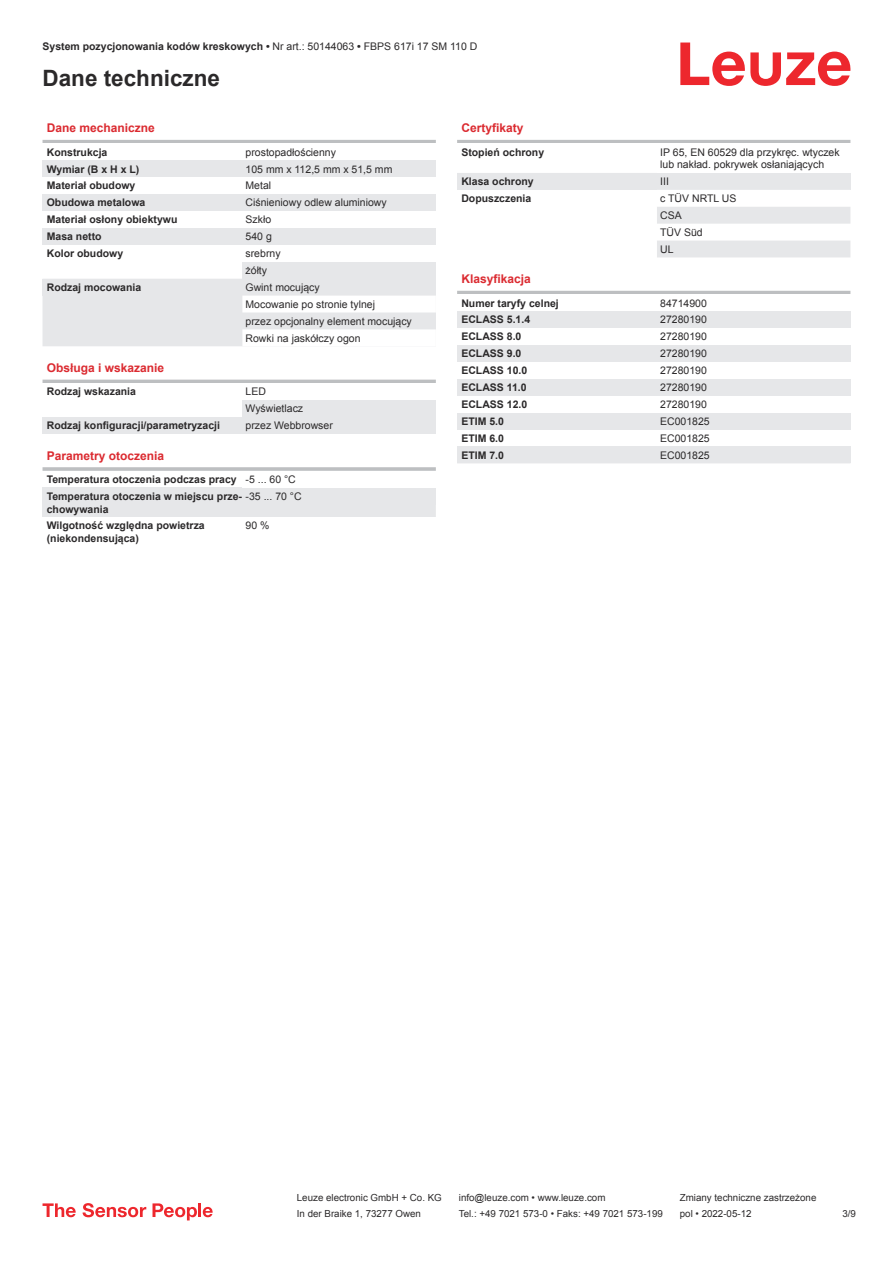
<style>
.page{position:relative;width:893px;height:1263px;background:#fff}
.page>*{position:absolute;margin:0;border:0;box-sizing:border-box;transform-origin:0 0}
.t1{font:700 22.5px "Arial";color:#2b292a}
.t2{font:700 12px "Arial";color:#db2a30}
.t3{font:700 10.5px/17px "Arial";color:#2b292a}
.t4{font:10.5px/17px "Arial";color:#2b292a}
.t5{font:9.75px "Arial";color:#2b292a}
.s1{font-weight:400}
</style>
<div class="page">
<svg style="left:680px;top:43px;width:170px;height:43px"></svg>
<svg style="left:43px;top:296px;width:393px;height:221px"></svg>
<hr style="left:43px;top:140px;width:393px;height:3px;background:#bdbfc1">
<div style="left:43px;top:160px;width:199px;height:17px;background:#e6e7e9"></div>
<div style="left:242px;top:160px;width:194px;height:17px;background:#e6e7e9"></div>
<div style="left:43px;top:194px;width:199px;height:17px;background:#e6e7e9"></div>
<div style="left:242px;top:194px;width:194px;height:17px;background:#e6e7e9"></div>
<div style="left:43px;top:228px;width:199px;height:17px;background:#e6e7e9"></div>
<div style="left:242px;top:228px;width:194px;height:17px;background:#e6e7e9"></div>
<div style="left:242px;top:262px;width:194px;height:17px;background:#e6e7e9"></div>
<div style="left:43px;top:279px;width:199px;height:17px;background:#e6e7e9"></div>
<svg style="left:242px;top:279px;width:194px;height:67px"></svg>
<div style="left:43px;top:363px;width:393px;height:18px;background:#fff"></div>
<hr style="left:43px;top:380px;width:393px;height:3px;background:#bdbfc1">
<div style="left:43px;top:383px;width:199px;height:17px;background:#fff"></div>
<div style="left:242px;top:383px;width:194px;height:17px;background:#fff"></div>
<div style="left:242px;top:400px;width:194px;height:17px;background:#e6e7e9"></div>
<div style="left:43px;top:417px;width:199px;height:17px;background:#e6e7e9"></div>
<div style="left:242px;top:417px;width:194px;height:17px;background:#e6e7e9"></div>
<div style="left:43px;top:451px;width:393px;height:18px;background:#fff"></div>
<hr style="left:43px;top:467px;width:393px;height:4px;background:#c7c9cb">
<div style="left:43px;top:471px;width:199px;height:17px;background:#fff"></div>
<div style="left:242px;top:471px;width:194px;height:17px;background:#fff"></div>
<div style="left:43px;top:488px;width:199px;height:29px;background:#e6e7e9"></div>
<div style="left:242px;top:488px;width:194px;height:17px;background:#e6e7e9"></div>
<hr style="left:457px;top:140px;width:393px;height:3px;background:#bdbfc1">
<div style="left:457px;top:173px;width:200px;height:17px;background:#e6e7e9"></div>
<div style="left:657px;top:173px;width:193px;height:17px;background:#e6e7e9"></div>
<svg style="left:657px;top:207px;width:193px;height:50px"></svg>
<hr style="left:457px;top:291px;width:393px;height:3px;background:#bdbfc1">
<div style="left:457px;top:311px;width:200px;height:17px;background:#e6e7e9"></div>
<div style="left:657px;top:311px;width:193px;height:17px;background:#e6e7e9"></div>
<div style="left:457px;top:345px;width:200px;height:17px;background:#e6e7e9"></div>
<div style="left:657px;top:345px;width:193px;height:17px;background:#e6e7e9"></div>
<div style="left:457px;top:379px;width:200px;height:17px;background:#e6e7e9"></div>
<div style="left:657px;top:379px;width:193px;height:17px;background:#e6e7e9"></div>
<div style="left:457px;top:413px;width:200px;height:17px;background:#e6e7e9"></div>
<div style="left:657px;top:413px;width:193px;height:17px;background:#e6e7e9"></div>
<div style="left:457px;top:446px;width:200px;height:17px;background:#e6e7e9"></div>
<div style="left:657px;top:446px;width:193px;height:17px;background:#e6e7e9"></div>
<svg style="left:43px;top:1203px;width:33px;height:14px"></svg>
<svg style="left:83px;top:1203px;width:63px;height:14px"></svg>
<svg style="left:153px;top:1203px;width:44px;height:17px"></svg>
<hr style="left:198px;top:1203px;width:3px;height:14px;background:#ed272d">
<svg style="left:203px;top:1207px;width:10px;height:10px"></svg>
<p class="t3" style="left:43px;top:39px;width:436px">System pozycjonowania kodów kreskowych • <span class="s1">Nr art.: 50144063</span> • <span class="s1">FBPS 617i 17 SM 110 D</span></p>
<h1 class="t1" style="left:43px;top:70px;width:179px">Dane techniczne</h1>
<p class="t2" style="left:47px;top:123px;width:110px">Dane mechaniczne</p>
<p class="t3" style="left:47px;top:144px;width:62px">Konstrukcja</p>
<p class="t4" style="left:246px;top:143px;width:92px">prostopadłościenny</p>
<p class="t3" style="left:47px;top:160px;width:94px">Wymiar (B x H x L)</p>
<p class="t4" style="left:246px;top:161px;width:148px">105 mm x 112,5 mm x 51,5 mm</p>
<p class="t3" style="left:47px;top:177px;width:90px">Materiał obudowy</p>
<p class="t4" style="left:246px;top:177px;width:27px">Metal</p>
<p class="t3" style="left:47px;top:194px;width:100px">Obudowa metalowa</p>
<p class="t4" style="left:246px;top:194px;width:143px">Ciśnieniowy odlew aluminiowy</p>
<p class="t3" style="left:47px;top:211px;width:132px">Materiał osłony obiektywu</p>
<p class="t4" style="left:246px;top:211px;width:27px">Szkło</p>
<p class="t3" style="left:47px;top:229px;width:56px">Masa netto</p>
<p class="t4" style="left:246px;top:228px;width:28px">540 g</p>
<p class="t3" style="left:47px;top:245px;width:78px">Kolor obudowy</p>
<p class="t4" style="left:246px;top:245px;width:37px">srebrny żółty</p>
<p class="t3" style="left:47px;top:280px;width:96px">Rodzaj mocowania</p>
<p class="t4" style="left:246px;top:279px;width:168px">Gwint mocujący<br>Mocowanie po stronie tylnej<br>przez opcjonalny element mocujący<br>Rowki na jaskółczy ogon</p>
<p class="t2" style="left:47px;top:359px;width:119px">Obsługa i wskazanie</p>
<p class="t3" style="left:47px;top:384px;width:91px">Rodzaj wskazania</p>
<p class="t4" style="left:246px;top:384px;width:59px">LED<br>Wyświetlacz</p>
<p class="t3" style="left:47px;top:417px;width:175px">Rodzaj konfiguracji/parametryzacji</p>
<p class="t4" style="left:246px;top:417px;width:89px">przez Webbrowser</p>
<p class="t2" style="left:47px;top:451px;width:119px">Parametry otoczenia</p>
<p class="t3" style="left:47px;top:472px;width:256px">Temperatura otoczenia podczas pracy <span class="s1">-5 ... 60 °C<br></span>Temperatura otoczenia w miejscu prze- <span class="s1">-35 ... 70 °C</span></p>
<p class="t3" style="left:47px;top:501px;width:160px">chowywania<br>Wilgotność względna powietrza</p>
<p class="t3" style="left:47px;top:530px;width:94px">(niekondensująca)</p>
<p class="t2" style="left:461px;top:120px;width:64px">Certyfikaty</p>
<p class="t3" style="left:461px;top:144px;width:84px">Stopień ochrony</p>
<p class="t4" style="left:660px;top:146px;width:181px;line-height:12.6px">IP 65, EN 60529 dla przykręc. wtyczek lub nakład. pokrywek osłaniających</p>
<p class="t3" style="left:461px;top:173px;width:74px">Klasa ochrony</p>
<p class="t4" style="left:660px;top:174px;width:10px">III</p>
<p class="t3" style="left:461px;top:191px;width:72px">Dopuszczenia</p>
<p class="t4" style="left:660px;top:191px;width:78px">c TÜV NRTL US<br>CSA<br>TÜV Süd<br>UL</p>
<p class="t2" style="left:461px;top:270px;width:71px">Klasyfikacja</p>
<p class="t3" style="left:461px;top:294px;width:99px">Numer taryfy celnej</p>
<p class="t4" style="left:660px;top:294px;width:48px">84714900</p>
<p class="t3" style="left:461px;top:311px;width:70px">ECLASS 5.1.4</p>
<p class="t4" style="left:660px;top:311px;width:48px">27280190</p>
<p class="t3" style="left:461px;top:328px;width:62px">ECLASS 8.0</p>
<p class="t4" style="left:660px;top:328px;width:48px">27280190</p>
<p class="t3" style="left:461px;top:345px;width:62px">ECLASS 9.0</p>
<p class="t4" style="left:660px;top:345px;width:48px">27280190</p>
<p class="t3" style="left:461px;top:362px;width:67px">ECLASS 10.0</p>
<p class="t4" style="left:660px;top:362px;width:48px">27280190</p>
<p class="t3" style="left:461px;top:379px;width:67px">ECLASS 11.0</p>
<p class="t4" style="left:660px;top:379px;width:48px">27280190</p>
<p class="t3" style="left:461px;top:396px;width:67px">ECLASS 12.0</p>
<p class="t4" style="left:660px;top:396px;width:48px">27280190</p>
<p class="t3" style="left:461px;top:413px;width:44px">ETIM 5.0</p>
<p class="t4" style="left:660px;top:413px;width:51px">EC001825</p>
<p class="t3" style="left:461px;top:430px;width:44px">ETIM 6.0</p>
<p class="t4" style="left:660px;top:430px;width:51px">EC001825</p>
<p class="t3" style="left:461px;top:447px;width:44px">ETIM 7.0</p>
<p class="t4" style="left:660px;top:446px;width:51px">EC001825</p>
<p class="t4" style="left:246px;top:517px;width:25px">90 %</p>
<p class="t5" style="left:297px;top:1191px;width:146px">Leuze electronic GmbH + Co. KG</p>
<p class="t5" style="left:459px;top:1191px;width:148px">info@leuze.com • www.leuze.com</p>
<p class="t5" style="left:680px;top:1191px;width:138px">Zmiany techniczne zastrzeżone</p>
<p class="t5" style="left:297px;top:1210px;width:126px">In der Braike 1, 73277 Owen</p>
<p class="t5" style="left:459px;top:1207px;width:205px">Tel.: +49 7021 573-0 • Faks: +49 7021 573-199</p>
<p class="t5" style="left:680px;top:1207px;width:73px">pol • 2022-05-12</p>
<p class="t5" style="left:842px;top:1210px;width:15px">3 /9</p>
</div>
